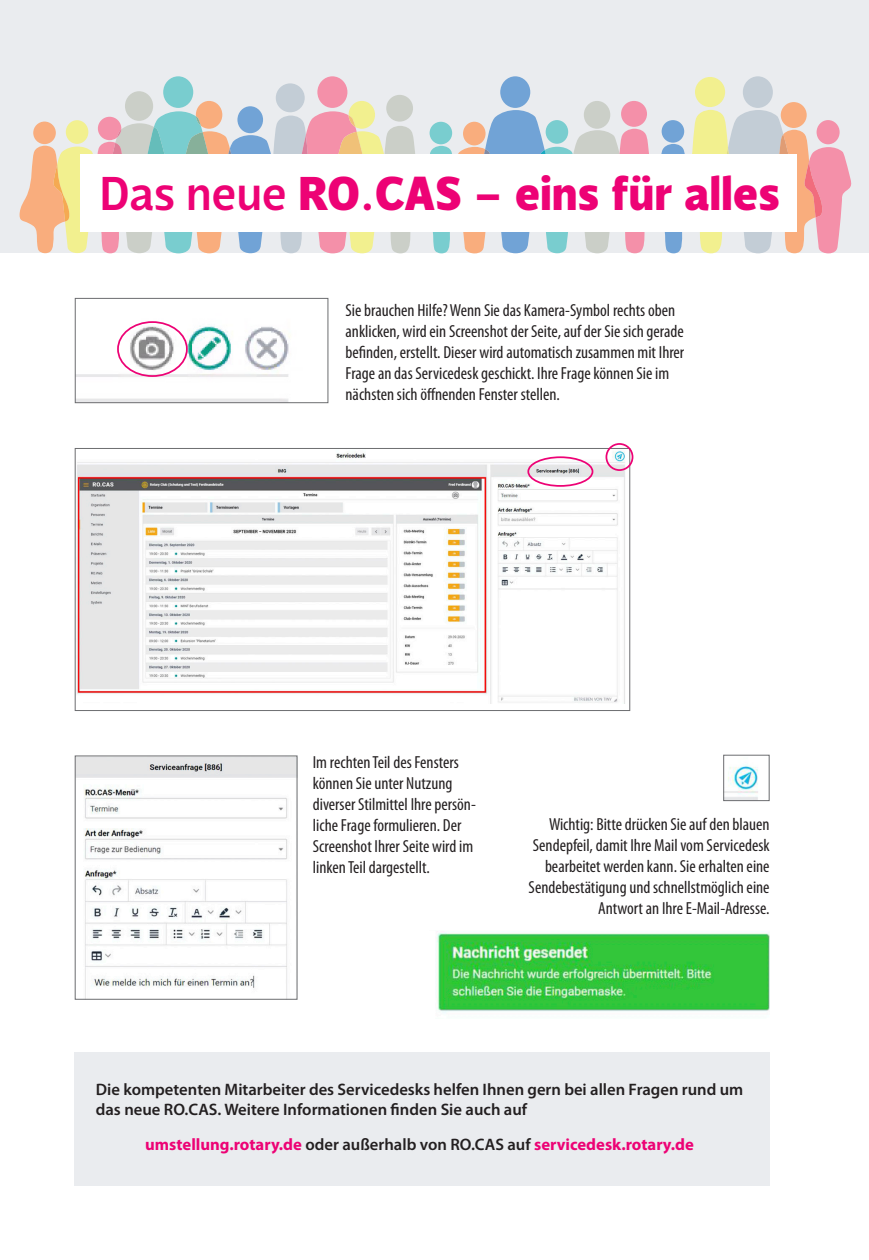
<style>
.page{position:relative;width:869px;height:1260px;background:#fff}
.page>*{position:absolute;margin:0;border:0;box-sizing:border-box;transform-origin:0 0}
.t1{font:900 48.65px "Velino Sans";letter-spacing:.01em;color:#ed0275}
.t2{font:condensed 17.5px/21px "Myriad Pro";color:#231f20}
.t3{font:600 16.62px/19.9px "Myriad Pro";color:#231f20}
.t4{font:700 16.62px "Myriad Pro";color:#ed0275}
.s1{font-weight:500}
.s2{font-weight:700}
.s3{font-weight:600;color:#231f20}
</style>
<div class="page">
<div style="left:0;top:0;width:868px;height:253px;background:#eaecef"></div>
<div style="left:386px;top:95px;width:27px;height:27px;background:#cbcfc8;border-radius:50%"></div>
<div style="left:276px;top:83px;width:28px;height:29px;background:#c3cdd6;border-radius:50%"></div>
<div style="left:125px;top:91px;width:28px;height:30px;background:#cbcfc8;border-radius:50%"></div>
<div style="left:163px;top:76px;width:30px;height:32px;background:#79cdcf;border-radius:50%"></div>
<div style="left:317px;top:76px;width:30px;height:32px;background:#f490a9;border-radius:50%"></div>
<div style="left:500px;top:76px;width:30px;height:32px;background:#71a3d6;border-radius:50%"></div>
<div style="left:742px;top:76px;width:30px;height:32px;background:#c3cdd6;border-radius:50%"></div>
<div style="left:694px;top:77px;width:30px;height:30px;background:#f2f08f;border-radius:50%"></div>
<svg style="left:20px;top:101px;width:830px;height:152px"></svg>
<div style="left:33px;top:122px;width:23px;height:22px;background:#f9ad7d;border-radius:50%"></div>
<div style="left:80px;top:155px;width:715px;height:77px;background:#fff"></div>
<img style="left:77px;top:321px;width:213px;height:80px">
<div style="left:75px;top:298px;width:253px;height:105px;border:1px solid #6c6d70"></div>
<img style="left:77px;top:450px;width:550px;height:254px">
<div style="left:75px;top:448px;width:554px;height:263px;border:1px solid #6c6d70"></div>
<img style="left:77px;top:758px;width:218px;height:240px">
<div style="left:75px;top:756px;width:222px;height:244px;border:1px solid #6c6d70"></div>
<div style="left:117px;top:321px;width:71px;height:56px;border:2px solid #ed0275;border-radius:50%"></div>
<img style="left:436px;top:931px;width:333px;height:82px">
<img style="left:725px;top:764px;width:33px;height:35px">
<div style="left:723px;top:755px;width:46px;height:46px;border:1px solid #6c6d70"></div>
<div style="left:527px;top:456px;width:66px;height:31px;border:2px solid #ed0275;border-radius:50%"></div>
<div style="left:605px;top:443px;width:28px;height:28px;border:2px solid #ed0275;border-radius:50%"></div>
<div style="left:74px;top:1052px;width:695px;height:134px;background:#eaecef"></div>
<p class="t1" style="left:100px;top:163px;width:681px"><span class="s1">Das neue</span> RO.CAS <span class="s2">–</span> eins für alles</p>
<p class="t2" style="left:345px;top:299px;width:340px">Sie brauchen Hilfe? Wenn Sie das Kamera-Symbol rechts oben anklicken, wird ein Screenshot der Seite, auf der Sie sich gerade befinden, erstellt. Dieser wird automatisch zusammen mit Ihrer Frage an das Servicedesk geschickt. Ihre Frage können Sie im nächsten sich öffnenden Fenster stellen.</p>
<p class="t2" style="left:313px;top:752px;width:164px">Im rechten Teil des Fensters können Sie unter Nutzung diverser Stilmittel Ihre persön&shy;liche Frage formulieren. Der<br>Screenshot Ihrer Seite wird im linken Teil dargestellt.</p>
<p class="t2" style="left:528px;top:813px;width:242px;text-align:right">Wichtig: Bitte drücken Sie auf den blauen Sendepfeil, damit Ihre Mail vom Servicedesk bearbeitet werden kann. Sie erhalten eine Sendebestätigung und schnellstmöglich eine Antwort an Ihre E-Mail-Adresse.</p>
<p class="t3" style="left:96px;top:1079px;width:648px">Die kompetenten Mitarbeiter des Servicedesks helfen Ihnen gern bei allen Fragen rund um das neue RO.CAS. Weitere Informationen finden Sie auch auf</p>
<p class="t4" style="left:145px;top:1134px;width:550px">umstellung.rotary.de <span class="s3">oder außerhalb von RO.CAS auf</span> servicedesk.rotary.de</p>
</div>
